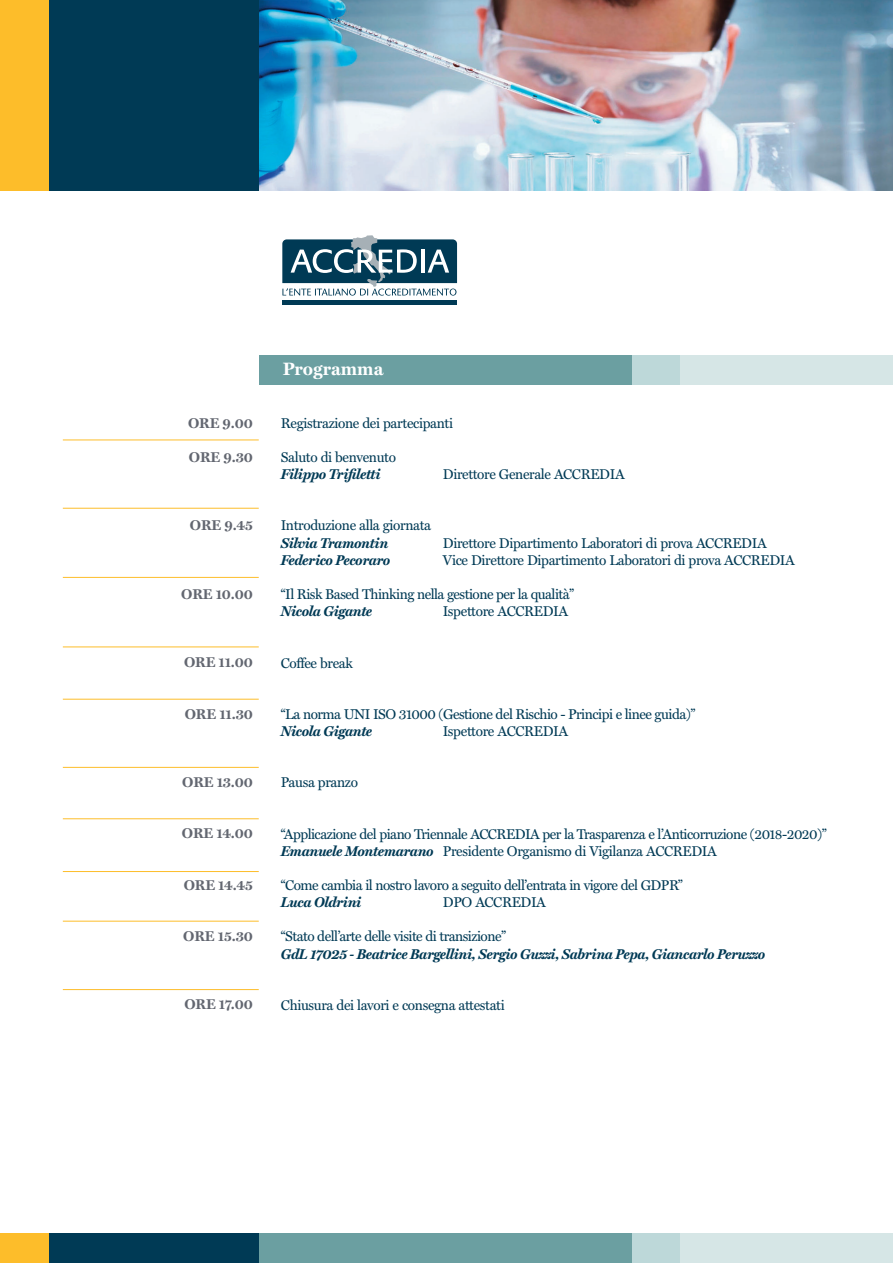
<style>
.page{position:relative;width:893px;height:1263px;background:#fff}
.page>*{position:absolute;margin:0;border:0;box-sizing:border-box;transform-origin:0 0}
.t1{font:700 18px "Miller Text";color:#fff}
.t2{font:14.25px/17.1px "Miller Text";letter-spacing:-.025em;color:#003a55}
.t3{font:italic 700 14.25px "Miller Text";letter-spacing:-.025em;color:#003a55}
.t4{font:700 14.25px "Miller Text";letter-spacing:-.005em;color:#626670}
.s1{font-weight:700;font-style:italic}
</style>
<div class="page">
<div style="left:0;top:0;width:50px;height:190px;background:#fdbd2a"></div>
<div style="left:49px;top:0;width:212px;height:190px;background:#003a55"></div>
<img style="left:259px;top:0;width:633px;height:190px">
<div style="left:0;top:1233px;width:50px;height:30px;background:#fdbd2a"></div>
<div style="left:470px;top:1233px;width:212px;height:30px;background:#bdd8d9"></div>
<div style="left:680px;top:1233px;width:212px;height:30px;background:#d6e6e6"></div>
<div style="left:49px;top:1233px;width:212px;height:30px;background:#003a55"></div>
<div style="left:259px;top:1233px;width:372px;height:30px;background:#6b9fa1"></div>
<div style="left:282px;top:300px;width:175px;height:5px;background:#003a55"></div>
<svg style="left:282px;top:235px;width:175px;height:61px"></svg>
<div style="left:470px;top:355px;width:212px;height:30px;background:#bdd8d9"></div>
<div style="left:680px;top:355px;width:212px;height:30px;background:#d6e6e6"></div>
<div style="left:259px;top:355px;width:372px;height:30px;background:#6b9fa1"></div>
<hr style="left:63px;top:577px;width:196px;height:1px;background:#fdbd2a">
<hr style="left:63px;top:647px;width:196px;height:1px;background:#fdbd2a">
<hr style="left:63px;top:699px;width:196px;height:1px;background:#fdbd2a">
<hr style="left:63px;top:440px;width:196px;height:1px;background:#fdbd2a">
<hr style="left:63px;top:508px;width:196px;height:1px;background:#fdbd2a">
<hr style="left:63px;top:767px;width:196px;height:1px;background:#fdbd2a">
<hr style="left:63px;top:818px;width:196px;height:1px;background:#fdbd2a">
<hr style="left:63px;top:871px;width:196px;height:1px;background:#fdbd2a">
<hr style="left:63px;top:989px;width:196px;height:1px;background:#fdbd2a">
<hr style="left:63px;top:921px;width:196px;height:1px;background:#fdbd2a">
<p class="t4" style="left:188px;top:415px;width:66px">ORE 9.00</p>
<p class="t4" style="left:189px;top:449px;width:66px">ORE 9.30</p>
<p class="t4" style="left:190px;top:517px;width:64px">ORE 9.45</p>
<p class="t4" style="left:181px;top:586px;width:73px">ORE 10.00</p>
<p class="t4" style="left:184px;top:654px;width:70px">ORE 11.00</p>
<p class="t4" style="left:185px;top:705px;width:70px">ORE 11.30</p>
<p class="t4" style="left:182px;top:774px;width:72px">ORE 13.00</p>
<p class="t4" style="left:182px;top:825px;width:72px">ORE 14.00</p>
<p class="t4" style="left:184px;top:876px;width:71px">ORE 14.45</p>
<p class="t4" style="left:183px;top:928px;width:71px">ORE 15.30</p>
<p class="t4" style="left:184px;top:996px;width:70px">ORE 17.00</p>
<p class="t1" style="left:283px;top:358px;width:102px">Programma</p>
<p class="t2" style="left:281px;top:414px;width:174px">Registrazione dei partecipanti</p>
<p class="t2" style="left:281px;top:449px;width:117px">Saluto di benvenuto</p>
<p class="t3" style="left:281px;top:466px;width:101px">Filippo Trifiletti</p>
<p class="t2" style="left:443px;top:466px;width:183px">Direttore Generale ACCREDIA</p>
<p class="t2" style="left:281px;top:517px;width:152px">Introduzione alla giornata</p>
<p class="t3" style="left:281px;top:534px;width:109px">Silvia Tramontin</p>
<p class="t2" style="left:443px;top:534px;width:325px">Direttore Dipartimento Laboratori di prova ACCREDIA</p>
<p class="t3" style="left:281px;top:551px;width:111px">Federico Pecoraro</p>
<p class="t2" style="left:443px;top:551px;width:353px">Vice Direttore Dipartimento Laboratori di prova ACCREDIA</p>
<p class="t2" style="left:281px;top:585px;width:295px">“Il Risk Based Thinking nella gestione per la qualità”</p>
<p class="t3" style="left:281px;top:603px;width:93px">Nicola Gigante</p>
<p class="t2" style="left:443px;top:603px;width:127px">Ispettore ACCREDIA</p>
<p class="t2" style="left:281px;top:654px;width:73px">Coffee break</p>
<p class="t2" style="left:281px;top:705px;width:416px">“La norma UNI ISO 31000 (Gestione del Rischio - Principi e linee guida)”</p>
<p class="t3" style="left:281px;top:722px;width:93px">Nicola Gigante</p>
<p class="t2" style="left:443px;top:722px;width:127px">Ispettore ACCREDIA</p>
<p class="t2" style="left:281px;top:774px;width:79px">Pausa pranzo</p>
<p class="t2" style="left:281px;top:825px;width:547px">“Applicazione del piano Triennale ACCREDIA per la Trasparenza e l’Anticorruzione (2018-2020)”<br><span class="s1">Emanuele Montemarano</span> Presidente Organismo di Vigilanza ACCREDIA</p>
<p class="t2" style="left:281px;top:877px;width:403px">“Come cambia il nostro lavoro a seguito dell’entrata in vigore del GDPR”</p>
<p class="t3" style="left:281px;top:894px;width:82px">Luca Oldrini</p>
<p class="t2" style="left:443px;top:894px;width:105px">DPO ACCREDIA</p>
<p class="t2" style="left:281px;top:928px;width:227px">“Stato dell’arte delle visite di transizione”</p>
<p class="t3" style="left:281px;top:945px;width:486px">GdL 17025 - Beatrice Bargellini, Sergio Guzzi, Sabrina Pepa, Giancarlo Peruzzo</p>
<p class="t2" style="left:281px;top:996px;width:225px">Chiusura dei lavori e consegna attestati</p>
</div>
